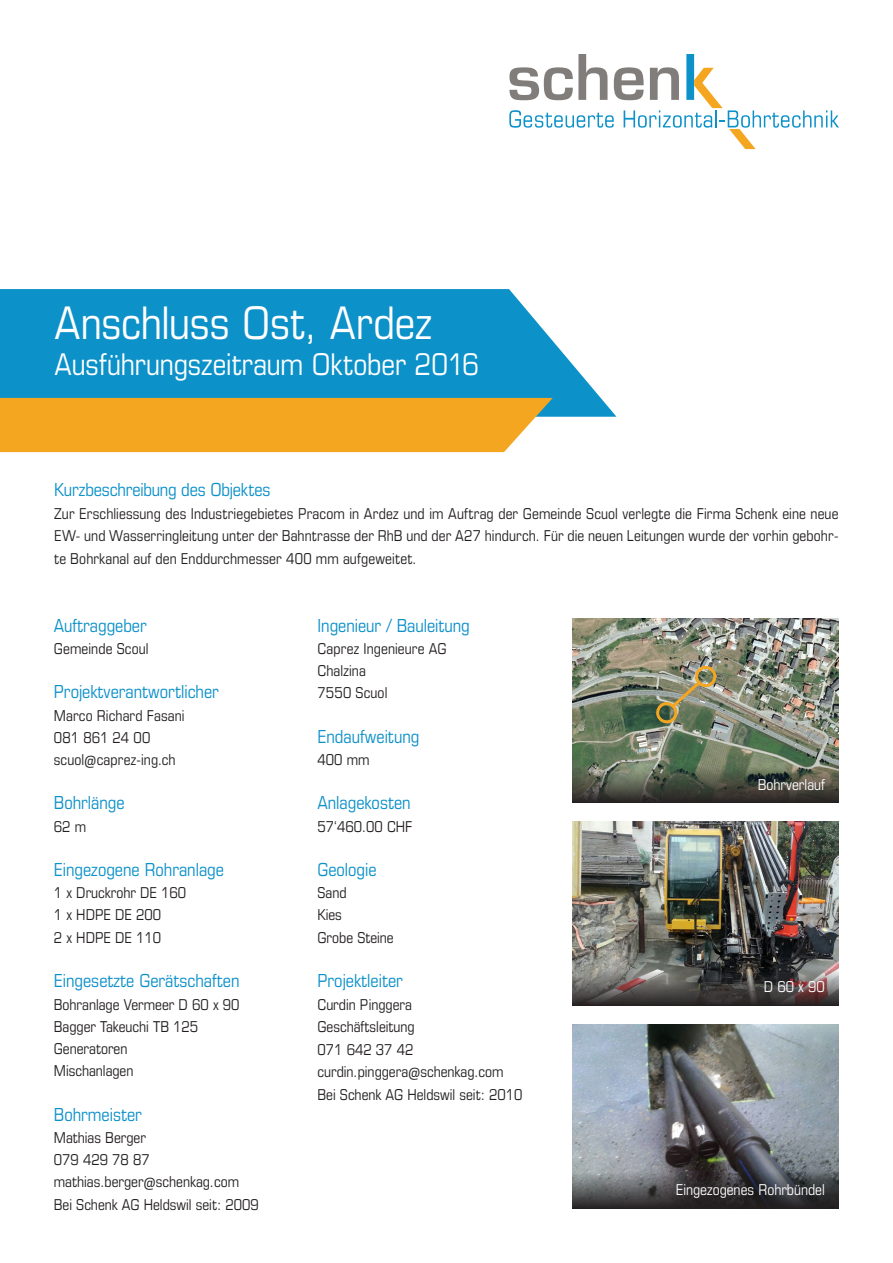
<style>
.page{position:relative;width:893px;height:1263px;background:#fff}
.page>*{position:absolute;margin:0;border:0;box-sizing:border-box;transform-origin:0 0}
.t1{font:condensed 45px "Eurostile LT Std";letter-spacing:-.005em;color:#fff}
.t2{font:condensed 30px "Eurostile LT Std";letter-spacing:-.005em;color:#fff}
.t3{font:condensed 18px "Eurostile LT Std";color:#0d91c9}
.t4{font:condensed 15px/22.5px "Eurostile LT Std";color:#231f20;text-align:justify}
.t5{font:condensed 15px "Eurostile LT Std";color:#fff}
</style>
<div class="page">
<svg style="left:509px;top:54px;width:330px;height:95px"></svg>
<svg style="left:0;top:289px;width:616px;height:128px;background:#259cce"></svg>
<div style="left:0;top:398px;width:553px;height:54px;background:#f5a621"></div>
<img style="left:572px;top:619px;width:267px;height:147px">
<img style="left:572px;top:822px;width:267px;height:146px">
<svg style="left:572px;top:968px;width:267px;height:37px;background:#56504e"></svg>
<svg style="left:572px;top:766px;width:267px;height:37px;background:#4b4f43"></svg>
<img style="left:572px;top:1025px;width:267px;height:183px">
<svg style="left:573px;top:1171px;width:266px;height:37px;background:#444447"></svg>
<svg style="left:655px;top:665px;width:61px;height:60px;background:#8b8b6a"></svg>
<p class="t1" style="left:54px;top:296px;width:379px">Anschluss Ost, Ardez</p>
<p class="t2" style="left:54px;top:346px;width:426px">Ausführungszeitraum Oktober 2016</p>
<p class="t3" style="left:54px;top:479px;width:218px">Kurzbeschreibung des Objektes</p>
<p class="t4" style="left:54px;top:502px;width:786px">Zur Erschliessung des Industriegebietes Pracom in Ardez und im Auftrag der Gemeinde Scuol verlegte die Firma Schenk eine neue EW- und Wasserringleitung unter der Bahntrasse der RhB und der A27 hindurch. Für die neuen Leitungen wurde der vorhin gebohr&shy;te Bohrkanal auf den Enddurchmesser 400 mm aufgeweitet.</p>
<p class="t3" style="left:54px;top:615px;width:95px">Auftraggeber</p>
<p class="t4" style="left:54px;top:637px;width:96px">Gemeinde Scoul</p>
<p class="t3" style="left:54px;top:681px;width:167px">Projektverantwortlicher</p>
<p class="t4" style="left:54px;top:704px;width:132px">Marco Richard Fasani</p>
<p class="t4" style="left:54px;top:726px;width:98px">081 861 24 00</p>
<p class="t4" style="left:54px;top:748px;width:123px">scuol@caprez-ing.ch</p>
<p class="t3" style="left:54px;top:792px;width:72px">Bohrlänge</p>
<p class="t4" style="left:54px;top:815px;width:34px">62 m</p>
<p class="t3" style="left:54px;top:859px;width:172px">Eingezogene Rohranlage</p>
<p class="t4" style="left:54px;top:881px;width:134px">1 x Druckrohr DE 160</p>
<p class="t4" style="left:54px;top:904px;width:109px">1 x HDPE DE 200</p>
<p class="t4" style="left:54px;top:926px;width:109px">2 x HDPE DE 110</p>
<p class="t3" style="left:54px;top:970px;width:187px">Eingesetzte Gerätschaften</p>
<p class="t4" style="left:54px;top:993px;width:187px">Bohranlage Vermeer D 60 x 90</p>
<p class="t4" style="left:54px;top:1015px;width:146px">Bagger Takeuchi TB 125</p>
<p class="t4" style="left:54px;top:1037px;width:75px">Generatoren</p>
<p class="t4" style="left:54px;top:1060px;width:81px">Mischanlagen</p>
<p class="t3" style="left:54px;top:1104px;width:90px">Bohrmeister</p>
<p class="t4" style="left:54px;top:1126px;width:94px">Mathias Berger</p>
<p class="t4" style="left:54px;top:1148px;width:97px">079 429 78 87</p>
<p class="t4" style="left:54px;top:1171px;width:187px">mathias.berger@schenkag.com</p>
<p class="t4" style="left:54px;top:1193px;width:206px">Bei Schenk AG Heldswil seit: 2009</p>
<p class="t3" style="left:317px;top:615px;width:154px">Ingenieur / Bauleitung</p>
<p class="t4" style="left:317px;top:637px;width:131px">Caprez Ingenieure AG</p>
<p class="t4" style="left:317px;top:659px;width:50px">Chalzina</p>
<p class="t4" style="left:317px;top:682px;width:71px">7550 Scuol</p>
<p class="t3" style="left:317px;top:726px;width:103px">Endaufweitung</p>
<p class="t4" style="left:317px;top:748px;width:53px">400 mm</p>
<p class="t3" style="left:317px;top:792px;width:95px">Anlagekosten</p>
<p class="t4" style="left:317px;top:815px;width:96px">57‘460.00 CHF</p>
<p class="t3" style="left:317px;top:859px;width:61px">Geologie</p>
<p class="t4" style="left:317px;top:881px;width:31px">Sand</p>
<p class="t4" style="left:317px;top:904px;width:26px">Kies</p>
<p class="t4" style="left:317px;top:926px;width:78px">Grobe Steine</p>
<p class="t3" style="left:317px;top:970px;width:87px">Projektleiter</p>
<p class="t4" style="left:317px;top:993px;width:96px">Curdin Pinggera</p>
<p class="t4" style="left:317px;top:1015px;width:99px">Geschäftsleitung</p>
<p class="t4" style="left:317px;top:1038px;width:97px">071 642 37 42</p>
<p class="t4" style="left:317px;top:1060px;width:188px">curdin.pinggera@schenkag.com</p>
<p class="t4" style="left:317px;top:1083px;width:206px">Bei Schenk AG Heldswil seit: 2010</p>
<p class="t5" style="left:758px;top:775px;width:69px">Bohrverlauf</p>
<p class="t5" style="left:764px;top:977px;width:63px">D 60 x 90</p>
<p class="t5" style="left:676px;top:1181px;width:150px">Eingezogenes Rohrbündel</p>
</div>
